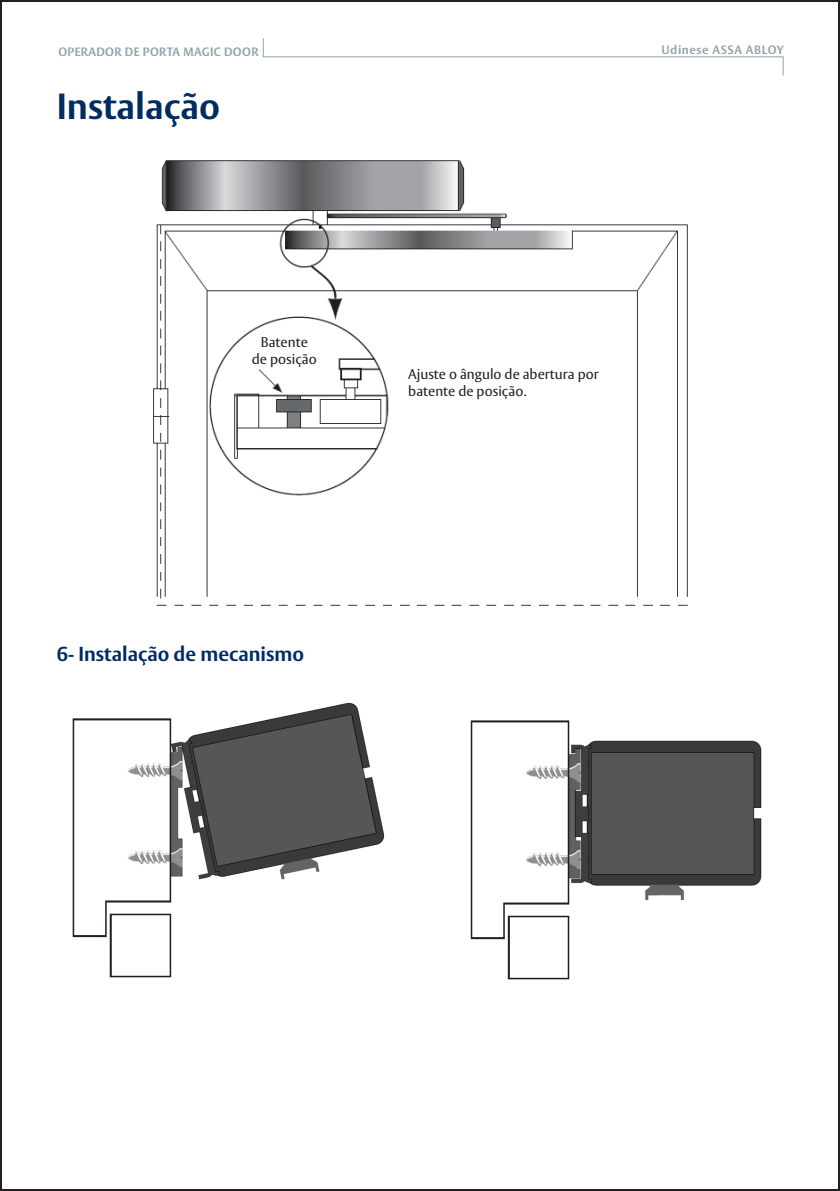
<style>
.page{position:relative;width:840px;height:1191px;background:#fff}
.page>*{position:absolute;margin:0;border:0;box-sizing:border-box;transform-origin:0 0}
.t1{font:700 36px "ASSA Vesta";color:#002c62}
.t2{font:700 20px "ASSA Vesta";color:#002c62}
.t3{font:14px/16.8px "ASSA Vesta";color:#231f20}
.t4{font:700 12px "ASSA Vesta";letter-spacing:.03em;color:#93a4aa}
.t5{font:700 12px "ASSA Vesta";letter-spacing:.05em;color:#93a4aa}
</style>
<div class="page">
<svg style="left:262px;top:38px;width:521px;height:38px"></svg>
<img style="left:153px;top:160px;width:535px;height:446px">
<svg style="left:397px;top:354px;width:233px;height:84px"></svg>
<div style="left:233px;top:355px;width:84px;height:13px;background:#fff"></div>
<img style="left:72px;top:702px;width:690px;height:278px">
<p class="t4" style="left:58px;top:44px;width:201px">OPERADOR DE PORTA MAGIC DOOR</p>
<p class="t5" style="left:661px;top:43px;width:124px">Udinese ASSA ABLOY</p>
<p class="t1" style="left:57px;top:84px;width:165px">Instalação</p>
<p class="t3" style="left:260px;top:334px;width:49px">Batente</p>
<p class="t3" style="left:252px;top:351px;width:66px">de posição</p>
<p class="t3" style="left:408px;top:366px;width:192px">Ajuste o ângulo de abertura por batente de posição.</p>
<p class="t2" style="left:57px;top:641px;width:248px">6- Instalação de mecanismo</p>
</div>
